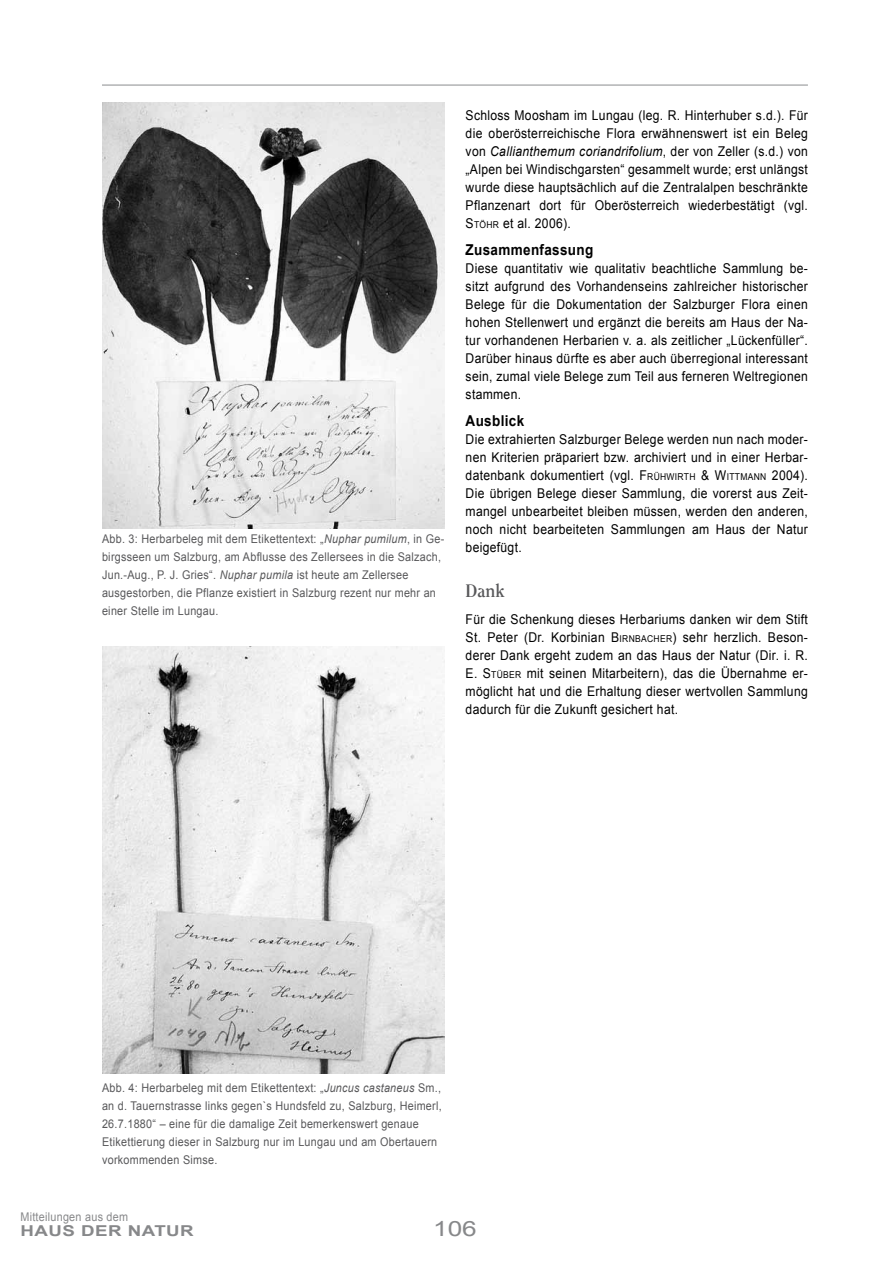
<style>
.page{position:relative;width:893px;height:1263px;background:#fff}
.page>*{position:absolute;margin:0;border:0;box-sizing:border-box;transform-origin:0 0}
.t1{font:21px "Arial";color:#87888a;scale:1.25 1}
.t2{font:700 18px "Clearface Std";color:#58585a}
.t3{font:700 15px "Arial";letter-spacing:.025em;color:#000;scale:.9 1}
.t4{font:700 15px "Arial";letter-spacing:.025em;color:#87888a;scale:1.25 1}
.t5{font:13.5px/18px "Arial";letter-spacing:.025em;color:#000;text-align:justify;scale:.9 1}
.t6{font:12px/18px "Arial";letter-spacing:.025em;color:#58585a;scale:.9 1}
.t7{font:12px "Arial";letter-spacing:.025em;color:#87888a;scale:.9 1}
.s1{font-style:italic}
.s2{font-style:inherit}
.s3{font-size:9.45px}
</style>
<div class="page">
<hr style="left:102px;top:84px;width:706px;height:2px;background:#b1b3b4">
<img style="left:102px;top:102px;width:342px;height:427px">
<img style="left:102px;top:646px;width:342px;height:427px">
<p class="t6" style="left:102px;top:530px;width:382px">Abb. 3: Herbarbeleg mit dem Etikettentext: „<span class="s1">Nuphar pumilum</span>, in Ge&shy;birgsseen um Salzburg, am Abflusse des Zellersees in die Salzach, Jun.-Aug., P. J. Gries“. <span class="s1">Nuphar pumila</span> ist heute am Zellersee ausgestorben, die Pflanze existiert in Salzburg rezent nur mehr an einer Stelle im Lungau.</p>
<p class="t5" style="left:466px;top:106px;width:382px">Schloss Moosham im Lungau (leg. R. Hinterhuber s.d.). Für die oberösterreichische Flora erwähnenswert ist ein Beleg von <span class="s1">Callianthemum coriandrifolium</span>, der von Zeller (s.d.) von „Alpen bei Windischgarsten“ gesammelt wurde; erst unlängst wurde diese hauptsächlich auf die Zentralalpen beschränkte Pflanzenart dort für Oberösterreich wiederbestätigt (vgl.<br><span class="s2">S</span><span class="s3">TÖHR</span> et al. 2006).</p>
<p class="t3" style="left:466px;top:240px;width:143px">Zusammenfassung</p>
<p class="t5" style="left:466px;top:259px;width:382px">Diese quantitativ wie qualitativ beachtliche Sammlung be&shy;sitzt aufgrund des Vorhandenseins zahlreicher historischer Belege für die Dokumentation der Salzburger Flora einen hohen Stellenwert und ergänzt die bereits am Haus der Na&shy;tur vorhandenen Herbarien v. a. als zeitlicher „Lückenfüller“.<br>Darüber hinaus dürfte es aber auch überregional interessant sein, zumal viele Belege zum Teil aus ferneren Weltregionen stammen.</p>
<p class="t3" style="left:466px;top:411px;width:67px">Ausblick</p>
<p class="t5" style="left:466px;top:430px;width:382px">Die extrahierten Salzburger Belege werden nun nach moder&shy;nen Kriterien präpariert bzw. archiviert und in einer Herbar&shy;datenbank dokumentiert (vgl. <span class="s2">F</span> <span class="s3">RÜHWIRTH</span> <span class="s2">&amp; W</span><span class="s3">ITTMANN</span> 2004).<br>Die übrigen Belege dieser Sammlung, die vorerst aus Zeit&shy;mangel unbearbeitet bleiben müssen, werden den anderen, noch nicht bearbeiteten Sammlungen am Haus der Natur beigefügt.</p>
<h2 class="t2" style="left:466px;top:580px;width:41px">Dank</h2>
<p class="t5" style="left:466px;top:610px;width:382px">Für die Schenkung dieses Herbariums danken wir dem Stift St. Peter (Dr. Korbinian <span class="s2">B</span> <span class="s3">IRNBACHER</span>) sehr herzlich. Beson&shy;derer Dank ergeht zudem an das Haus der Natur (Dir. i. R.<br>E. <span class="s2">S</span><span class="s3">TÜBER</span> mit seinen Mitarbeitern), das die Übernahme er&shy;möglicht hat und die Erhaltung dieser wertvollen Sammlung dadurch für die Zukunft gesichert hat.</p>
<p class="t6" style="left:102px;top:1079px;width:379px">Abb. 4: Herbarbeleg mit dem Etikettentext: „<span class="s1">Juncus castaneus</span> Sm., an d. Tauernstrasse links gegen`s Hundsfeld zu, Salzburg, Heimerl, 26.7.1880“ – eine für die damalige Zeit bemerkenswert genaue Etikettierung dieser in Salzburg nur im Lungau und am Obertauern vorkommenden Simse.</p>
<p class="t7" style="left:20px;top:1209px;width:121px">Mitteilungen aus dem</p>
<p class="t4" style="left:20px;top:1221px;width:140px">HAUS DER NATUR</p>
<h1 class="t1" style="left:433px;top:1215px;width:37px">106</h1>
</div>
